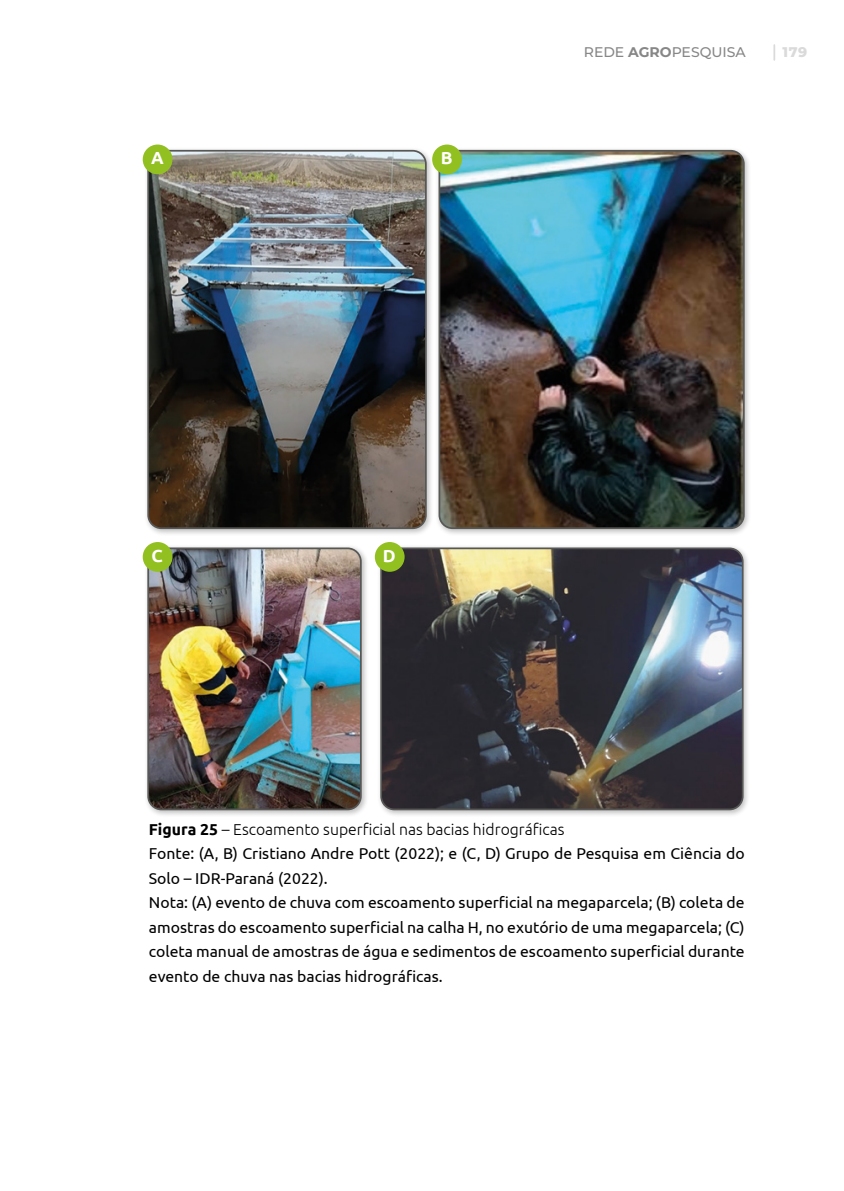
<style>
.page{position:relative;width:844px;height:1191px;background:#fff}
.page>*{position:absolute;margin:0;border:0;box-sizing:border-box;transform-origin:0 0}
.t1{font:700 17.5px "Ubuntu";color:#fff}
.t2{font:15.75px/24.5px "Ubuntu";color:#000}
.t3{font:500 14px "Montserrat";color:#878787}
.t4{font:800 14px "Montserrat";color:#dadada}
.s1{font-weight:700}
.s2{font-weight:300}
</style>
<div class="page">
<div style="left:143px;top:146px;width:290px;height:390px;background:#000;opacity:.25"></div>
<img style="left:148px;top:151px;width:278px;height:377px">
<div style="left:147px;top:150px;width:279px;height:379px;border:2px solid #575756;border-radius:13px"></div>
<div style="left:434px;top:146px;width:317px;height:390px;background:#000;opacity:.25"></div>
<img style="left:439px;top:151px;width:304px;height:377px">
<div style="left:438px;top:150px;width:306px;height:379px;border:2px solid #575756;border-radius:13px"></div>
<div style="left:143px;top:544px;width:225px;height:273px;background:#000;opacity:.25"></div>
<img style="left:148px;top:548px;width:213px;height:261px">
<div style="left:147px;top:547px;width:214px;height:263px;border:2px solid #575756;border-radius:13px"></div>
<div style="left:376px;top:544px;width:374px;height:273px;background:#000;opacity:.25"></div>
<img style="left:381px;top:548px;width:361px;height:261px">
<div style="left:380px;top:547px;width:363px;height:263px;border:2px solid #575756;border-radius:13px"></div>
<div style="left:143px;top:144px;width:29px;height:30px;background:#92c020;border-radius:50%"></div>
<div style="left:143px;top:542px;width:29px;height:30px;background:#92c020;border-radius:50%"></div>
<div style="left:375px;top:542px;width:29px;height:30px;background:#92c020;border-radius:50%"></div>
<div style="left:432px;top:144px;width:30px;height:30px;background:#92c020;border-radius:50%"></div>
<svg style="left:773px;top:45px;width:2px;height:15px"></svg>
<p class="t1" style="left:151px;top:147px;width:14px">A</p>
<p class="t1" style="left:441px;top:147px;width:13px">B</p>
<p class="t3" style="left:583px;top:43px;width:163px">REDE <span class="s1">AGRO</span>PESQUISA</p>
<p class="t4" style="left:782px;top:43px;width:26px">179</p>
<p class="t1" style="left:152px;top:545px;width:13px">C</p>
<p class="t1" style="left:383px;top:545px;width:14px">D</p>
<p class="t2" style="left:149px;top:816px;width:597px"><span class="s1">Figura 25</span> <span class="s2">– Escoamento superficial nas bacias hidrográficas<br></span>Fonte: (A, B) Cristiano Andre Pott (2022); e (C, D) Grupo de Pesquisa em Ciência do Solo – IDR-Paraná (2022).<br>Nota: (A) evento de chuva com escoamento superficial na megaparcela; (B) coleta de amostras do escoamento superficial na calha H, no exutório de uma megaparcela; (C) coleta manual de amostras de água e sedimentos de escoamento superficial durante evento de chuva nas bacias hidrográficas.</p>
</div>
